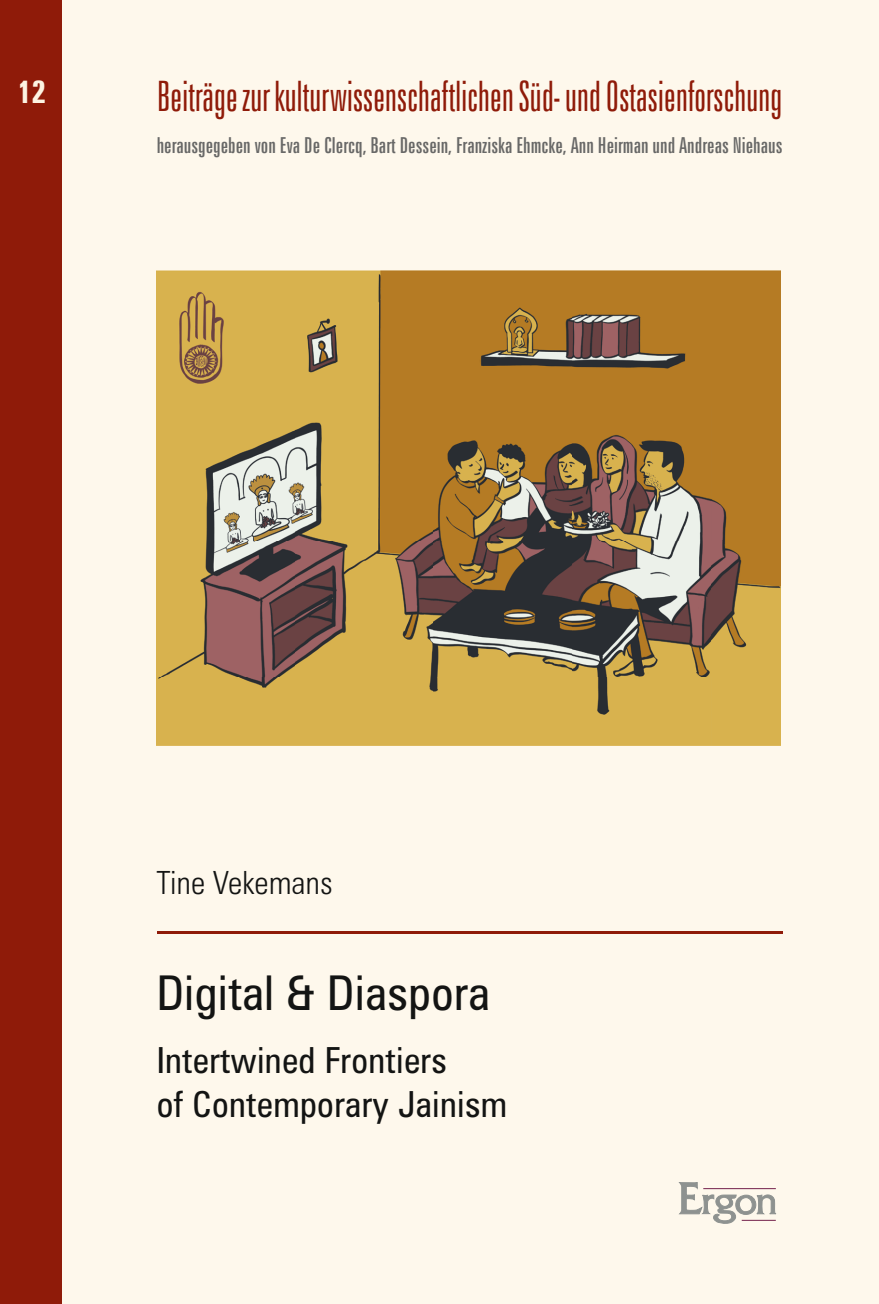
<style>
.page{position:relative;width:879px;height:1304px;background:#fef8ec}
.page>*{position:absolute;margin:0;border:0;box-sizing:border-box;transform-origin:0 0}
.t1{font:condensed 48px "Zurich BT";letter-spacing:.01em;color:#131413}
.t2{font:300 extra-condensed 42px "Zurich BT";letter-spacing:-.01em;color:#8f1b09}
.t3{font:condensed 36px/44px "Zurich BT";letter-spacing:.01em;color:#131413}
.t4{font:300 condensed 32px "Zurich BT";letter-spacing:.01em;color:#131413}
.t5{font:700 extra-condensed 32px "Zurich BT";color:#fdf4e2}
.t6{font:extra-condensed 22px "Zurich BT";color:#686867}
</style>
<div class="page">
<svg style="left:679px;top:1182px;width:97px;height:42px"></svg>
<hr style="left:742px;top:1220px;width:34px;height:1px;background:#73214b">
<hr style="left:703px;top:1188px;width:73px;height:1px;background:#73214b">
<div style="left:0;top:0;width:62px;height:1304px;background:#8f1b09"></div>
<hr style="left:157px;top:931px;width:626px;height:2px;background:#8f1b09">
<img style="left:157px;top:271px;width:624px;height:474px">
<h3 class="t5" style="left:18px;top:73px;width:30px">12</h3>
<h2 class="t2" style="left:157px;top:73px;width:627px">Beiträge zur kulturwissenschaftlichen Süd- und Ostasienforschung</h2>
<p class="t6" style="left:157px;top:132px;width:627px">herausgegeben von Eva De Clercq, Bart Dessein, Franziska Ehmcke, Ann Heirman und Andreas Niehaus</p>
<h3 class="t4" style="left:157px;top:863px;width:177px">Tine Vekemans</h3>
<h1 class="t1" style="left:157px;top:963px;width:335px">Digital &amp; Diaspora</h1>
<h3 class="t3" style="left:157px;top:1038px;width:352px">Intertwined Frontiers<br>of Contemporary Jainism</h3>
</div>
